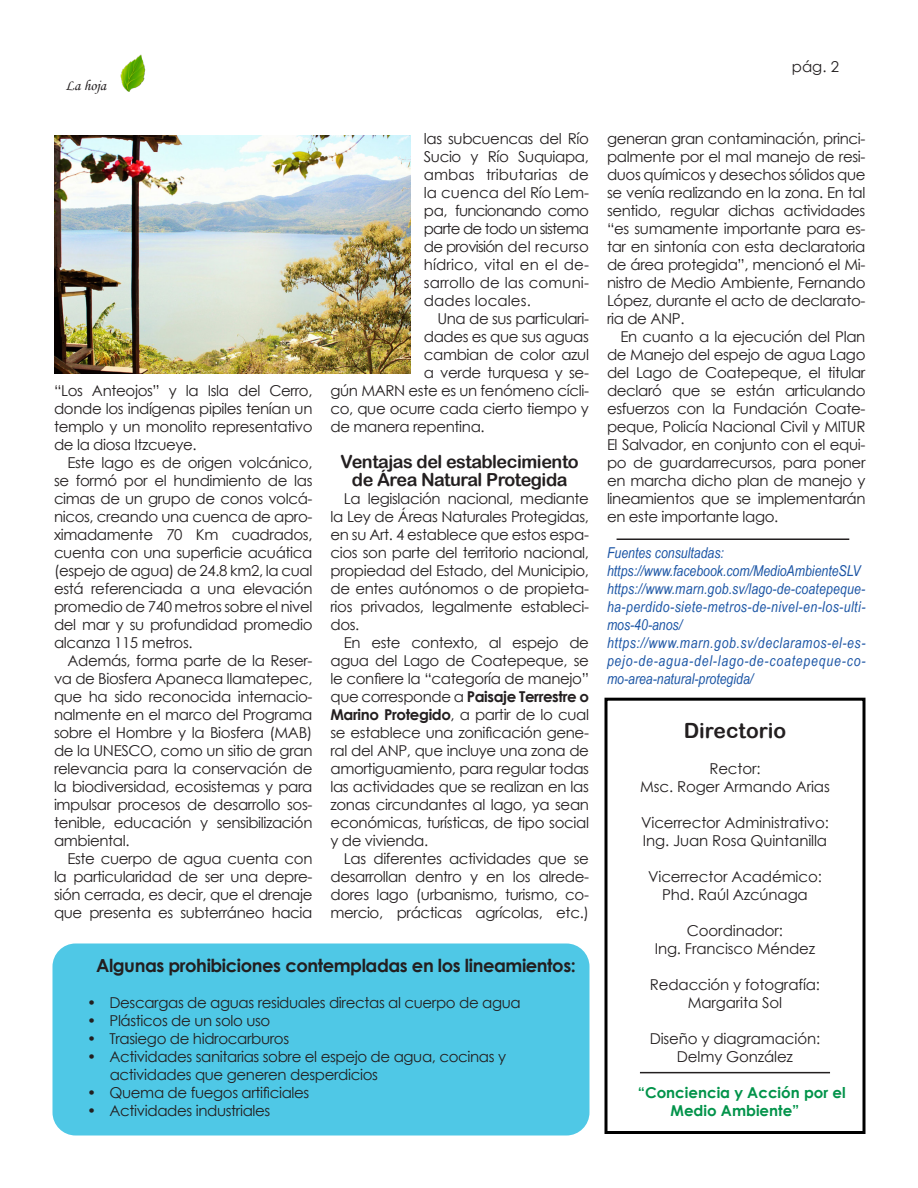
<style>
.page{position:relative;width:918px;height:1188px;background:#fff}
.page>*{position:absolute;margin:0;border:0;box-sizing:border-box;transform-origin:0 0}
.titular2{font:21px "Arial Rounded MT Bold";color:#231f20}
.PARRAFO{font:700 18px "Century Gothic";letter-spacing:-.025em;color:#231f20}
.t1{font:18px/18px "Arial Rounded MT Bold";letter-spacing:-.025em;color:#231f20;text-align:center}
.PARRAFO-2{font:15px/18px "Century Gothic";letter-spacing:-.025em;color:#231f20;text-align:justify}
.t2{font:italic 15px/18px "Arial Narrow";color:#1c55a5;text-align:justify}
.PARRAFO-3{font:700 15px/18px "Century Gothic";color:#02934a}
.t3{font:15px "Monotype Corsiva";color:#231f20}
.s1{font-weight:700}
</style>
<div class="page">
<img style="left:120px;top:54px;width:25px;height:38px">
<div style="left:604px;top:698px;width:262px;height:436px;border:3px solid #000"></div>
<hr style="left:640px;top:1072px;width:190px;height:1px;background:#231f20">
<div style="left:54px;top:945px;width:534px;height:189px;background:#4fc8e6;border-radius:22px"></div>
<div style="left:53px;top:944px;width:537px;height:192px;border:3px solid #4fc8e6;border-radius:22px"></div>
<hr style="left:617px;top:539px;width:232px;height:1px;background:#231f20">
<img style="left:54px;top:136px;width:357px;height:237px">
<p class="t3" style="left:66px;top:76px;width:42px">La hoja</p>
<p class="PARRAFO-2" style="left:54px;top:381px;width:260px">“Los Anteojos” y la Isla del Cerro, donde los indígenas pipiles tenían un templo y un monolito representativo de la diosa Itzcueye.</p>
<p class="PARRAFO-2" style="left:54px;top:453px;width:260px;text-indent:14px">Este lago es de origen volcánico, se formó por el hundimiento de las cimas de un grupo de conos volcá&shy;nicos, creando una cuenca de apro&shy;ximadamente 70 Km cuadrados, cuenta con una superficie acuática (espejo de agua) de 24.8 km2, la cual está referenciada a una elevación promedio de 740 metros sobre el nivel del mar y su profundidad promedio alcanza 115 metros.</p>
<p class="PARRAFO-2" style="left:54px;top:651px;width:260px;text-indent:14px">Además, forma parte de la Reser&shy;va de Biosfera Apaneca Ilamatepec, que ha sido reconocida internacio&shy;nalmente en el marco del Programa sobre el Hombre y la Biosfera (MAB) de la UNESCO, como un sitio de gran relevancia para la conservación de la biodiversidad, ecosistemas y para impulsar procesos de desarrollo sos&shy;tenible, educación y sensibilización ambiental.</p>
<p class="PARRAFO-2" style="left:54px;top:849px;width:260px;text-indent:14px">Este cuerpo de agua cuenta con la particularidad de ser una depre&shy;sión cerrada, es decir, que el drenaje que presenta es subterráneo hacia</p>
<p class="PARRAFO-2" style="left:424px;top:129px;width:167px">las subcuencas del Río Sucio y Río Suquiapa, ambas tributarias de la cuenca del Río Lem&shy;pa, funcionando como parte de todo un sistema de provisión del recurso hídrico, vital en el de&shy;sarrollo de las comuni&shy;dades locales.</p>
<p class="PARRAFO-2" style="left:437px;top:309px;width:153px">Una de sus particulari-</p>
<p class="PARRAFO-2" style="left:424px;top:327px;width:167px">dades es que sus aguas</p>
<p class="PARRAFO-2" style="left:424px;top:345px;width:167px">cambian de color azul</p>
<p class="PARRAFO-2" style="left:424px;top:363px;width:167px">a verde turquesa y se-</p>
<p class="PARRAFO-2" style="left:330px;top:381px;width:260px">gún MARN este es un fenómeno cícli-</p>
<p class="PARRAFO-2" style="left:330px;top:399px;width:260px">co, que ocurre cada cierto tiempo y</p>
<p class="PARRAFO-2" style="left:330px;top:417px;width:156px">de manera repentina.</p>
<p class="t1" style="left:341px;top:452px;width:240px">Ventajas del establecimiento de Área Natural Protegida</p>
<p class="PARRAFO-2" style="left:330px;top:489px;width:260px;text-indent:14px">La legislación nacional, mediante la Ley de Áreas Naturales Protegidas, en su Art. 4 establece que estos espa&shy;cios son parte del territorio nacional, propiedad del Estado, del Municipio, de entes autónomos o de propieta&shy;rios privados, legalmente estableci&shy;dos.</p>
<p class="PARRAFO-2" style="left:330px;top:633px;width:260px;text-indent:14px">En este contexto, al espejo de agua del Lago de Coatepeque, se le confiere la “categoría de manejo” que corresponde a <span class="s1">Paisaje Terrestre o Marino Protegido</span>, a partir de lo cual se establece una zonificación gene&shy;ral del ANP, que incluye una zona de amortiguamiento, para regular todas las actividades que se realizan en las zonas circundantes al lago, ya sean económicas, turísticas, de tipo social y de vivienda.</p>
<p class="PARRAFO-2" style="left:330px;top:849px;width:260px;text-indent:14px">Las diferentes actividades que se desarrollan dentro y en los alrede&shy;dores lago (urbanismo, turismo, co&shy;mercio, prácticas agrícolas, etc.)</p>
<p class="PARRAFO" style="left:96px;top:952px;width:481px">Algunas prohibiciones contempladas en los lineamientos:</p>
<p class="PARRAFO-2" style="left:87px;top:993px;width:435px">• Descargas de aguas residuales directas al cuerpo de agua</p>
<p class="PARRAFO-2" style="left:87px;top:1011px;width:185px">• Plásticos de un solo uso</p>
<p class="PARRAFO-2" style="left:87px;top:1029px;width:204px">• Trasiego de hidrocarburos</p>
<p class="PARRAFO-2" style="left:87px;top:1047px;width:421px">• Actividades sanitarias sobre el espejo de agua, cocinas y</p>
<p class="PARRAFO-2" style="left:110px;top:1065px;width:270px">actividades que generen desperdicios</p>
<p class="PARRAFO-2" style="left:87px;top:1083px;width:224px">• Quema de fuegos artificiales</p>
<p class="PARRAFO-2" style="left:87px;top:1101px;width:185px">• Actividades industriales</p>
<p class="PARRAFO-2" style="left:792px;top:57px;width:49px">pág. 2</p>
<p class="PARRAFO-2" style="left:607px;top:129px;width:260px">generan gran contaminación, princi&shy;palmente por el mal manejo de resi&shy;duos químicos y desechos sólidos que se venía realizando en la zona. En tal sentido, regular dichas actividades “es sumamente importante para es&shy;tar en sintonía con esta declaratoria de área protegida”, mencionó el Mi&shy;nistro de Medio Ambiente, Fernando López, durante el acto de declarato&shy;ria de ANP.</p>
<p class="PARRAFO-2" style="left:607px;top:327px;width:260px;text-indent:14px">En cuanto a la ejecución del Plan de Manejo del espejo de agua Lago del Lago de Coatepeque, el titular declaró que se están articulando esfuerzos con la Fundación Coate&shy;peque, Policía Nacional Civil y MITUR El Salvador, en conjunto con el equi&shy;po de guardarrecursos, para poner en marcha dicho plan de manejo y lineamientos que se implementarán en este importante lago.</p>
<p class="t2" style="left:607px;top:543px;width:118px">Fuentes consultadas:</p>
<p class="t2" style="left:607px;top:561px;width:255px">https://www.facebook.com/MedioAmbienteSLV</p>
<p class="t2" style="left:607px;top:579px;width:260px">https://www.marn.gob.sv/lago-de-coatepeque&shy;ha-perdido-siete-metros-de-nivel-en-los-ulti&shy;mos-40-anos/</p>
<p class="t2" style="left:607px;top:633px;width:260px">https://www.marn.gob.sv/declaramos-el-es&shy;pejo-de-agua-del-lago-de-coatepeque-co&shy;mo-area-natural-protegida/</p>
<p class="titular2" style="left:684px;top:718px;width:104px">Directorio</p>
<p class="PARRAFO-2" style="left:709px;top:759px;width:53px">Rector:</p>
<p class="PARRAFO-2" style="left:640px;top:777px;width:191px">Msc. Roger Armando Arias</p>
<p class="PARRAFO-2" style="left:641px;top:813px;width:189px">Vicerrector Administrativo:</p>
<p class="PARRAFO-2" style="left:643px;top:831px;width:186px">Ing. Juan Rosa Quintanilla</p>
<p class="PARRAFO-2" style="left:648px;top:867px;width:175px">Vicerrector Académico:</p>
<p class="PARRAFO-2" style="left:662px;top:885px;width:147px">Phd. Raúl Azcúnaga</p>
<p class="PARRAFO-2" style="left:687px;top:921px;width:98px">Coordinador:</p>
<p class="PARRAFO-2" style="left:655px;top:939px;width:162px">Ing. Francisco Méndez</p>
<p class="PARRAFO-2" style="left:650px;top:975px;width:172px">Redacción y fotografía:</p>
<p class="PARRAFO-2" style="left:688px;top:993px;width:96px">Margarita Sol</p>
<p class="PARRAFO-2" style="left:650px;top:1029px;width:172px">Diseño y diagramación:</p>
<p class="PARRAFO-2" style="left:677px;top:1047px;width:118px">Delmy González</p>
<p class="PARRAFO-3" style="left:671px;top:1083px;width:177px;text-indent:-33px">“Conciencia y Acción por el<br>Medio Ambiente”</p>
</div>
